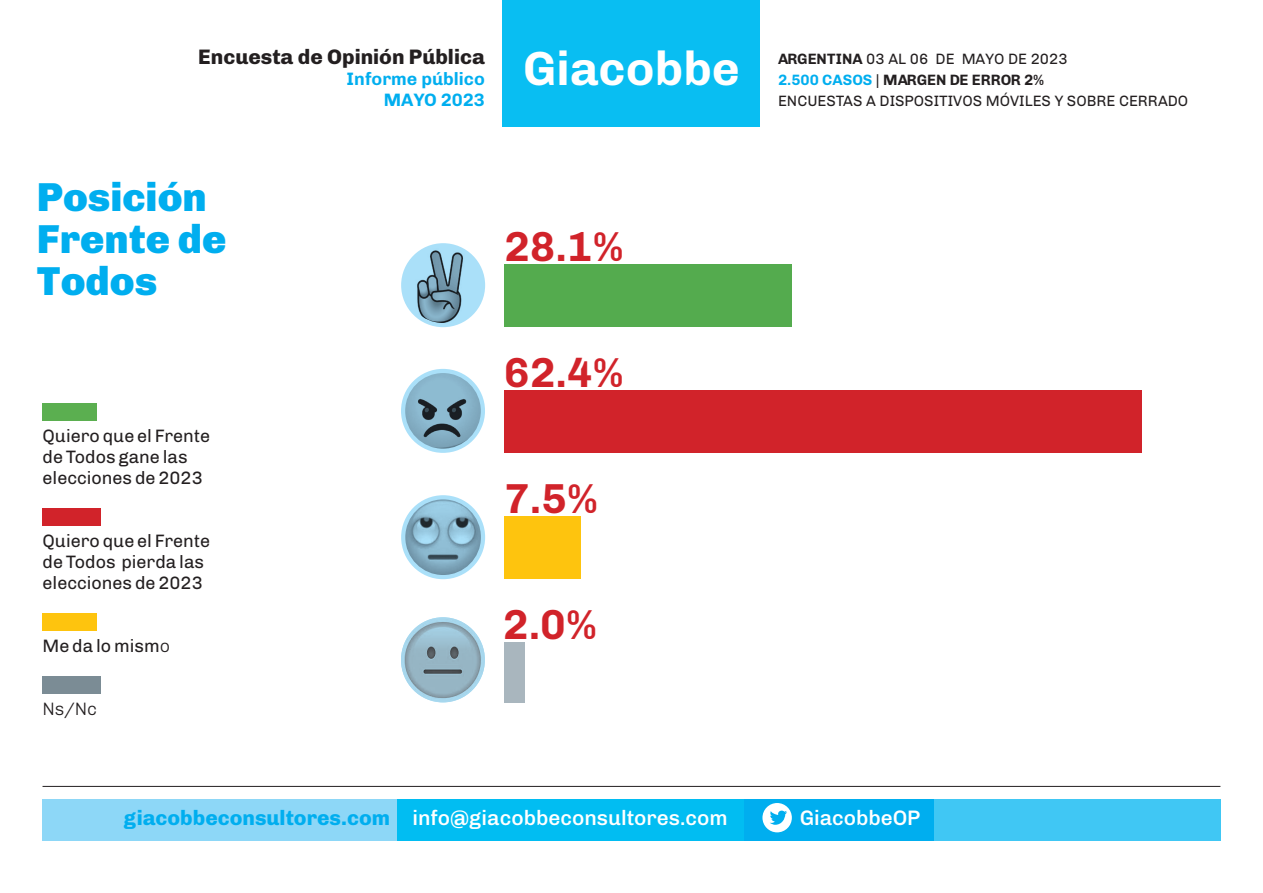
<style>
.page{position:relative;width:1263px;height:893px;background:#fff}
.page>*{position:absolute;margin:0;border:0;box-sizing:border-box;transform-origin:0 0}
.t1{font:700 48px "Chivo";color:#fff}
.t2{font:700 42px "Chivo";color:#d1232a}
.t3{font:900 40.5px/42px "Chivo";color:#00aeef}
.t4{font:500 21px "Chivo";color:#fff}
.t5{font:800 21px "Chivo";color:#231f20}
.t6{font:18px "Chivo";color:#231f20}
.t7{font:700 18px/21px "Chivo";color:#00aeef;text-align:right}
.t8{font:300 18px "Chivo";color:#231f20}
.t9{font:15px/21px "Chivo";color:#231f20}
.s1{font-weight:700}
.s2{font-weight:700;color:#00aeef}
.s3{font-weight:300}
.s4{font-weight:800;color:#00aeef}
</style>
<div class="page">
<div style="left:43px;top:799px;width:1177px;height:42px;background:#00aeef"></div>
<div style="left:43px;top:799px;width:358px;height:42px;background:#8dd7f7"></div>
<div style="left:934px;top:799px;width:286px;height:42px;background:#40c7f4"></div>
<div style="left:398px;top:799px;width:346px;height:42px;background:#01bdf2"></div>
<div style="left:762px;top:803px;width:30px;height:29px;background:#fff;border-radius:50%"></div>
<svg style="left:770px;top:811px;width:17px;height:14px"></svg>
<div style="left:503px;top:0;width:257px;height:127px;background:#09bef2"></div>
<hr style="left:43px;top:786px;width:1177px;height:1px;background:#231f20">
<div style="left:401px;top:243px;width:84px;height:84px;background:#aae0f9;border-radius:50%"></div>
<img style="left:405px;top:248px;width:70px;height:75px">
<div style="left:401px;top:369px;width:84px;height:84px;background:#aae0f9;border-radius:50%"></div>
<img style="left:405px;top:373px;width:76px;height:76px;border-radius:38px">
<div style="left:401px;top:495px;width:84px;height:84px;background:#aae0f9;border-radius:50%"></div>
<img style="left:405px;top:499px;width:76px;height:76px;border-radius:38px">
<img style="left:401px;top:617px;width:84px;height:85px">
<div style="left:504px;top:264px;width:287px;height:63px;background:#54ab4e"></div>
<div style="left:504px;top:390px;width:638px;height:63px;background:#d1232a"></div>
<div style="left:504px;top:516px;width:77px;height:63px;background:#fec40e"></div>
<div style="left:504px;top:642px;width:20px;height:60px;background:#a9b6be"></div>
<div style="left:43px;top:404px;width:54px;height:17px;background:#5baf50"></div>
<div style="left:43px;top:614px;width:54px;height:17px;background:#fec40e"></div>
<div style="left:43px;top:676px;width:58px;height:17px;background:#7b8c95"></div>
<div style="left:43px;top:509px;width:58px;height:17px;background:#d1232a"></div>
<p class="t5" style="left:198px;top:40px;width:288px">Encuesta de Opinión Pública</p>
<p class="t7" style="left:346px;top:67px;width:140px">Informe público<br>MAYO 2023</p>
<h1 class="t1" style="left:523px;top:31px;width:218px">Giacobbe</h1>
<p class="t9" style="left:778px;top:47px;width:412px"><span class="s1">ARGENTINA</span> 03 AL 06 DE MAYO DE 2023<br><span class="s2">2.500 CASOS</span> | <span class="s1">MARGEN DE ERROR 2%<br></span>ENCUESTAS A DISPOSITIVOS MÓVILES Y SOBRE CERRADO</p>
<p class="t3" style="left:37px;top:174px;width:191px">Posición<br>Frente de</p>
<p class="t3" style="left:37px;top:258px;width:122px">Todos</p>
<p class="t6" style="left:43px;top:422px;width:169px">Quiero que el Frente</p>
<p class="t6" style="left:43px;top:443px;width:147px">de Todos gane las</p>
<p class="t6" style="left:43px;top:464px;width:162px">elecciones de 2023</p>
<p class="t6" style="left:43px;top:527px;width:169px">Quiero que el Frente</p>
<p class="t6" style="left:43px;top:548px;width:163px">de Todos pierda las</p>
<p class="t6" style="left:43px;top:569px;width:162px">elecciones de 2023</p>
<p class="t6" style="left:43px;top:632px;width:129px">Me da lo mism<span class="s3">o</span></p>
<p class="t8" style="left:43px;top:695px;width:56px">Ns/Nc</p>
<p class="t2" style="left:504px;top:213px;width:121px">28.1%</p>
<p class="t2" style="left:504px;top:339px;width:121px">62.4%</p>
<p class="t2" style="left:504px;top:465px;width:96px">7.5%</p>
<p class="t2" style="left:503px;top:591px;width:96px">2.0%</p>
<p class="t4" style="left:124px;top:801px;width:605px"><span class="s4">giacobbeconsultores.com</span> info@giacobbeconsultores.com</p>
<p class="t4" style="left:800px;top:801px;width:122px">GiacobbeOP</p>
</div>
